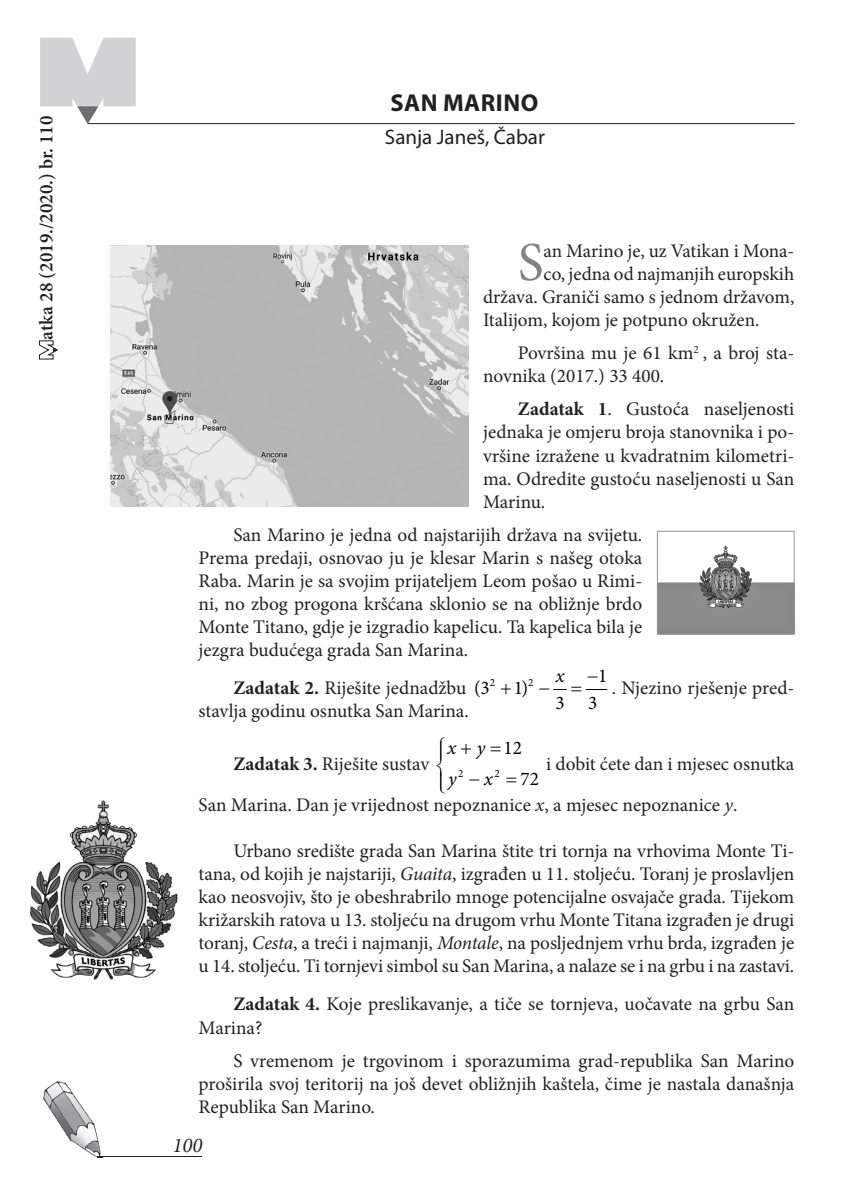
<style>
.page{position:relative;width:844px;height:1191px;background:#fff}
.page>*{position:absolute;margin:0;border:0;box-sizing:border-box;transform-origin:0 0}
.t1{font:54.77px "Minion Pro";color:#808285}
.naslov{font:700 24.5px "Myriad Pro";letter-spacing:.02em;color:#231f20}
.ime_autora{font:21px "Myriad Pro";color:#231f20}
.t2{font:italic 21px "Minion Pro";color:#231f20}
.t3{font:italic 19.43px/31.7px "Minion Pro";color:#000}
.t4{font:19.43px/31.7px "Minion Pro";color:#000}
.t5{font:19.25px/23.1px "Minion Pro";color:#231f20;text-align:justify}
.t6{font:600 19.25px "Minion Pro";color:#231f20}
.t7{font:19.25px/27.3px "Minion Pro";color:#000}
.t8{font:11.2px "Minion Pro";color:#000}
.s1{font-weight:700}
.s2{color:#000}
.s3{font-style:italic}
</style>
<div class="page">
<hr style="left:98px;top:1156px;width:104px;height:1px;background:#231f20">
<img style="left:43px;top:1081px;width:60px;height:77px">
<hr style="left:88px;top:123px;width:706px;height:1px;background:#231f20">
<svg style="left:40px;top:38px;width:96px;height:86px"></svg>
<svg style="left:39px;top:340px;width:19px;height:20px"></svg>
<img style="left:110px;top:245px;width:358px;height:261px">
<img style="left:659px;top:545px;width:133px;height:87px">
<div style="left:657px;top:531px;width:137px;height:103px;border:1px solid #939598"></div>
<img style="left:29px;top:800px;width:149px;height:180px">
<svg style="left:553px;top:689px;width:53px;height:1px"></svg>
<p class="t6" style="left:33px;top:339px;width:225px;rotate:-90deg">atka 28 (2019./2020.) br. 110</p>
<p class="naslov" style="left:390px;top:87px;width:149px">SAN MARINO</p>
<p class="ime_autora" style="left:385px;top:124px;width:161px">Sanja Janeš, Čabar</p>
<p class="t1" style="left:517px;top:226px;width:27px">S</p>
<p class="t5" style="left:543px;top:239px;width:252px">an Marino je, uz Vatikan i Mona-</p>
<p class="t5" style="left:543px;top:262px;width:252px">co, jedna od najmanjih europskih</p>
<p class="t5" style="left:483px;top:285px;width:312px">država. Graniči samo s jednom državom,</p>
<p class="t5" style="left:483px;top:308px;width:278px">Italijom, kojom je potpuno okružen.</p>
<p class="t5" style="left:483px;top:341px;width:312px;text-indent:35px">Površina mu je 61 km<sup>2</sup> , a broj sta&shy;novnika (2017.) 33 400.</p>
<p class="t5" style="left:483px;top:398px;width:312px;text-indent:35px"><span class="s1">Zadatak 1</span>. Gustoća naseljenosti jednaka je omjeru broja stanovnika i po&shy;vršine izražene u kvadratnim kilometri&shy;ma. Odredite gustoću naseljenosti u San Marinu.</p>
<p class="t5" style="left:198px;top:523px;width:445px;text-indent:35px">San Marino je jedna od najstarijih država na svijetu.<br>Prema predaji, osnovao ju je klesar Marin s našeg otoka Raba. Marin je sa svojim prijateljem Leom pošao u Rimi&shy;ni, no zbog progona kršćana sklonio se na obližnje brdo Monte Titano, gdje je izgradio kapelicu. Ta kapelica bila je jezgra budućega grada San Marina.</p>
<p class="t5" style="left:233px;top:677px;width:296px"><span class="s1">Zadatak 2.</span> Riješite jednadžbu <span class="s2">(3 1)</span></p>
<p class="t8" style="left:489px;top:674px;width:7px">2</p>
<p class="t8" style="left:528px;top:674px;width:7px">2</p>
<p class="t7" style="left:555px;top:662px;width:53px"><span class="s3">x</span> −1<br>3 3</p>
<p class="t5" style="left:611px;top:677px;width:184px">. Njezino rješenje pred-</p>
<p class="t5" style="left:198px;top:700px;width:271px">stavlja godinu osnutka San Marina.</p>
<p class="t5" style="left:233px;top:752px;width:197px"><span class="s1">Zadatak 3.</span> Riješite sustav</p>
<p class="t4" style="left:520px;top:731px;width:20px;text-indent:-17px">12<br>72</p>
<p class="t3" style="left:447px;top:731px;width:40px">x y y</p>
<p class="t5" style="left:198px;top:744px;width:597px;line-height:40.2px;text-indent:347px">i dobit ćete dan i mjesec osnutka<br>San Marina. Dan je vrijednost nepoznanice <span class="s3">x</span>, a mjesec nepoznanice <span class="s3">y</span>.</p>
<p class="t5" style="left:198px;top:839px;width:597px;text-indent:35px">Urbano središte grada San Marina štite tri tornja na vrhovima Monte Ti&shy;tana, od kojih je najstariji, <span class="s3">Guaita</span>, izgrađen u 11. stoljeću. Toranj je proslavljen kao neosvojiv, što je obeshrabrilo mnoge potencijalne osvajače grada. Tijekom križarskih ratova u 13. stoljeću na drugom vrhu Monte Titana izgrađen je drugi toranj, <span class="s3">Cesta</span>, a treći i najmanji, <span class="s3">Montale</span>, na posljednjem vrhu brda, izgrađen je u 14. stoljeću. Ti tornjevi simbol su San Marina, a nalaze se i na grbu i na zastavi.</p>
<p class="t5" style="left:198px;top:992px;width:597px;text-indent:35px"><span class="s1">Zadatak 4.</span> Koje preslikavanje, a tiče se tornjeva, uočavate na grbu San<br>Marina?</p>
<p class="t5" style="left:198px;top:1049px;width:597px;text-indent:35px">S vremenom je trgovinom i sporazumima grad-republika San Marino proširila svoj teritorij na još devet obližnjih kaštela, čime je nastala današnja Republika San Marino.</p>
<p class="t8" style="left:458px;top:765px;width:7px">2</p>
<p class="t8" style="left:494px;top:765px;width:7px">2</p>
<p class="t3" style="left:469px;top:763px;width:25px">−x</p>
<p class="t2" style="left:172px;top:1130px;width:32px">100</p>
</div>
